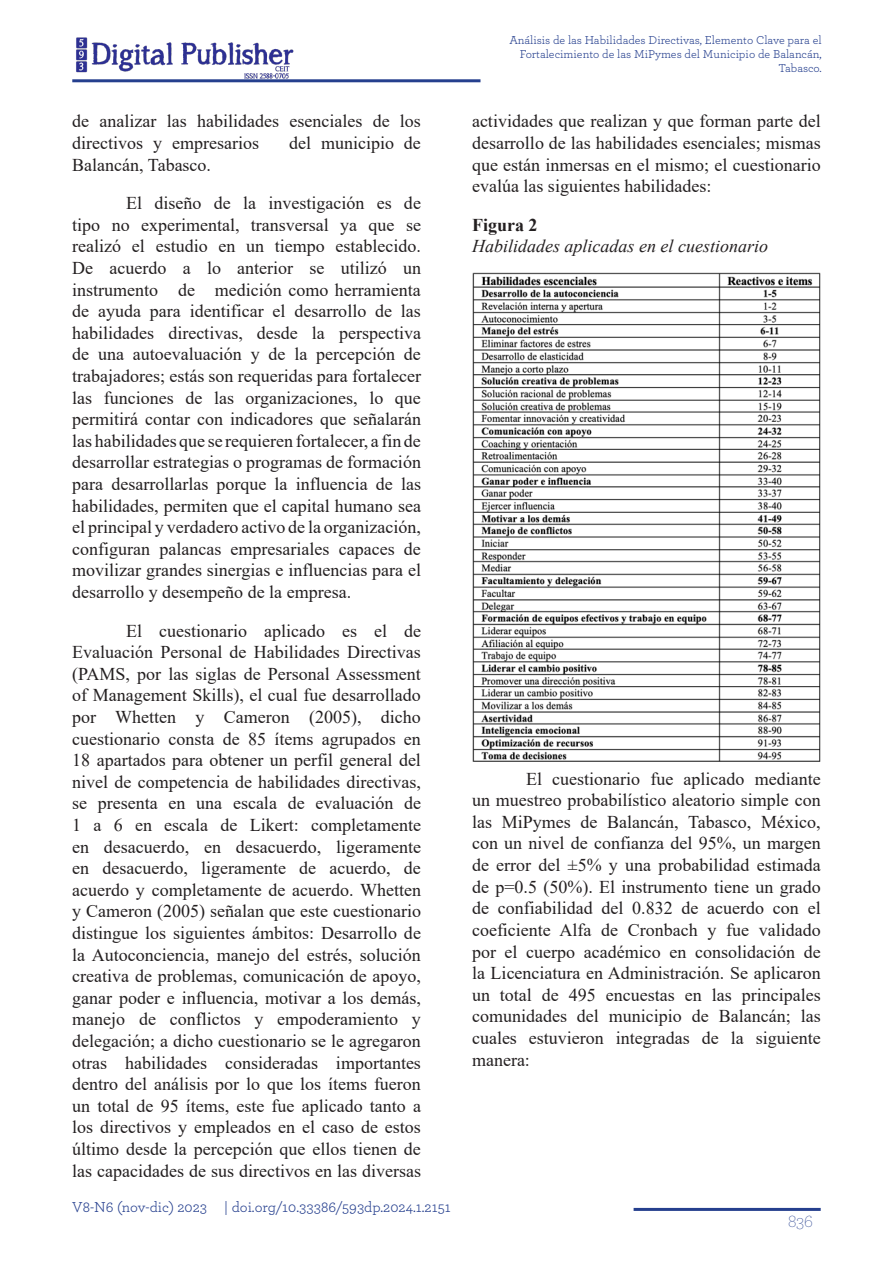
<style>
.page{position:relative;width:893px;height:1263px;background:#fff}
.page>*{position:absolute;margin:0;border:0;box-sizing:border-box;transform-origin:0 0}
.Parrafos_APA7{font:18px/21.6px "Times New Roman";color:#231f20;text-align:justify}
.Título_tablas_y_figu{font:italic 18px "Times New Roman";color:#231f20}
.Texto_Tablas_y_Figur{font:700 18px "Times New Roman";color:#231f20}
.t1{font:200 18px "Archer";color:#253f8e}
.t2{font:15px "Archer";color:#253f8e}
.t3{font:12px/14.4px "Archer";color:#253f8e;text-align:right}
</style>
<div class="page">
<hr style="left:72px;top:79px;width:408px;height:3px;background:#253f8e">
<img style="left:76px;top:37px;width:218px;height:42px">
<hr style="left:634px;top:1208px;width:187px;height:3px;background:#253f8e">
<img style="left:472px;top:272px;width:349px;height:490px">
<p class="Parrafos_APA7" style="left:72px;top:110px;width:350px">de analizar las habilidades esenciales de los directivos y empresarios</p>
<p class="Parrafos_APA7" style="left:289px;top:131px;width:133px">del municipio de</p>
<p class="Parrafos_APA7" style="left:72px;top:153px;width:140px">Balancán, Tabasco.</p>
<p class="Parrafos_APA7" style="left:72px;top:192px;width:350px;text-indent:54px">El diseño de la investigación es de tipo no experimental, transversal ya que se realizó el estudio en un tiempo establecido.<br>De acuerdo a lo anterior se utilizó un instrumento de medición como herramienta de ayuda para identificar el desarrollo de las habilidades directivas, desde la perspectiva de una autoevaluación y de la percepción de trabajadores; estás son requeridas para fortalecer las funciones de las organizaciones, lo que permitirá contar con indicadores que señalarán las habilidades que se requieren fortalecer, a fin de desarrollar estrategias o programas de formación para desarrollarlas porque la influencia de las habilidades, permiten que el capital humano sea el principal y verdadero activo de la organización, configuran palancas empresariales capaces de movilizar grandes sinergias e influencias para el desarrollo y desempeño de la empresa.</p>
<p class="Parrafos_APA7" style="left:72px;top:619px;width:350px;text-indent:54px">El cuestionario aplicado es el de Evaluación Personal de Habilidades Directivas (PAMS, por las siglas de Personal Assessment of Management Skills), el cual fue desarrollado por Whetten y Cameron (2005), dicho cuestionario consta de 85 ítems agrupados en 18 apartados para obtener un perfil general del nivel de competencia de habilidades directivas, se presenta en una escala de evaluación de 1 a 6 en escala de Likert: completamente en desacuerdo, en desacuerdo, ligeramente en desacuerdo, ligeramente de acuerdo, de acuerdo y completamente de acuerdo. Whetten y Cameron (2005) señalan que este cuestionario distingue los siguientes ámbitos: Desarrollo de la Autoconciencia, manejo del estrés, solución creativa de problemas, comunicación de apoyo, ganar poder e influencia, motivar a los demás, manejo de conflictos y empoderamiento y delegación; a dicho cuestionario se le agregaron otras habilidades consideradas importantes dentro del análisis por lo que los ítems fueron un total de 95 ítems, este fue aplicado tanto a los directivos y empleados en el caso de estos último desde la percepción que ellos tienen de las capacidades de sus directivos en las diversas</p>
<p class="t2" style="left:72px;top:1196px;width:136px">V8-N6 (nov-dic) 2023</p>
<p class="t2" style="left:224px;top:1196px;width:228px">| doi.org/10.33386/593dp.2024.1.2151</p>
<p class="t3" style="left:509px;top:32px;width:314px">Análisis de las Habilidades Directivas, Elemento Clave para el<br>Fortalecimiento de las MiPymes del Municipio de Balancán,<br>Tabasco.</p>
<p class="Parrafos_APA7" style="left:472px;top:110px;width:350px">actividades que realizan y que forman parte del desarrollo de las habilidades esenciales; mismas que están inmersas en el mismo; el cuestionario evalúa las siguientes habilidades:</p>
<p class="Texto_Tablas_y_Figur" style="left:472px;top:212px;width:67px">Figura 2</p>
<p class="Título_tablas_y_figu" style="left:472px;top:234px;width:297px">Habilidades aplicadas en el cuestionario</p>
<p class="Parrafos_APA7" style="left:472px;top:767px;width:350px;text-indent:54px">El cuestionario fue aplicado mediante un muestreo probabilístico aleatorio simple con las MiPymes de Balancán, Tabasco, México, con un nivel de confianza del 95%, un margen de error del ±5% y una probabilidad estimada de p=0.5 (50%). El instrumento tiene un grado de confiabilidad del 0.832 de acuerdo con el coeficiente Alfa de Cronbach y fue validado por el cuerpo académico en consolidación de la Licenciatura en Administración. Se aplicaron un total de 495 encuestas en las principales comunidades del municipio de Balancán; las cuales estuvieron integradas de la siguiente manera:</p>
<p class="t1" style="left:788px;top:1209px;width:27px">836</p>
</div>
